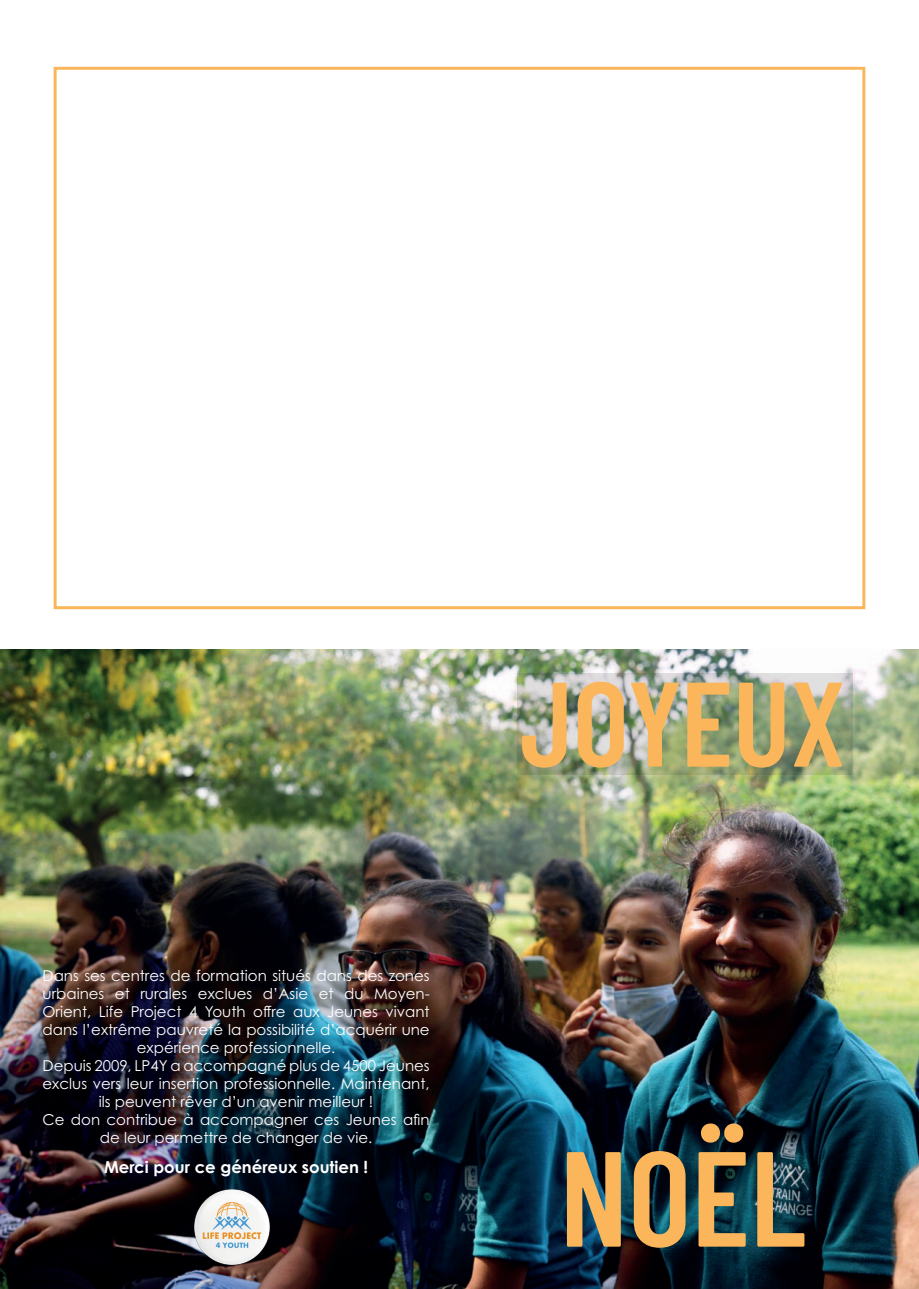
<style>
.page{position:relative;width:919px;height:1289px;background:#fff}
.page>*{position:absolute;margin:0;border:0;box-sizing:border-box;transform-origin:0 0}
.t1{font:600 135px "Barlow Condensed";color:#fbb65c}
.t2{font:600 120px "Barlow Condensed";letter-spacing:-.005em;color:#fbb65c}
.t3{font:700 16.5px "Century Gothic Pro";color:#fff}
.t4{font:15px/18px "Century Gothic Pro";color:#fff;text-align:center}
</style>
<div class="page">
<img style="left:0;top:650px;width:918px;height:638px">
<img style="left:179px;top:1173px;width:106px;height:106px">
<div style="left:54px;top:67px;width:811px;height:542px;border:3px solid #fbb65c"></div>
<img style="left:517px;top:673px;width:335px;height:101px">
<p class="t4" style="left:43px;top:965px;width:388px">Dans ses centres de formation situés dans des zones urbaines et rurales exclues d’Asie et du Moyen-Orient, Life Project 4 Youth offre aux Jeunes vivant dans l’extrême pauvreté la possibilité d’acquérir une expérience professionnelle.<br>Depuis 2009, LP4Y a accompagné plus de 4500 Jeunes exclus vers leur insertion professionnelle. Maintenant, ils peuvent rêver d’un avenir meilleur !<br>Ce don contribue à accompagner ces Jeunes afin de leur permettre de changer de vie.</p>
<p class="t3" style="left:104px;top:1156px;width:266px">Merci pour ce généreux soutien !</p>
<h2 class="t2" style="left:520px;top:638px;width:327px">JOYEUX</h2>
<h1 class="t1" style="left:559px;top:1101px;width:248px">NOËL</h1>
</div>
